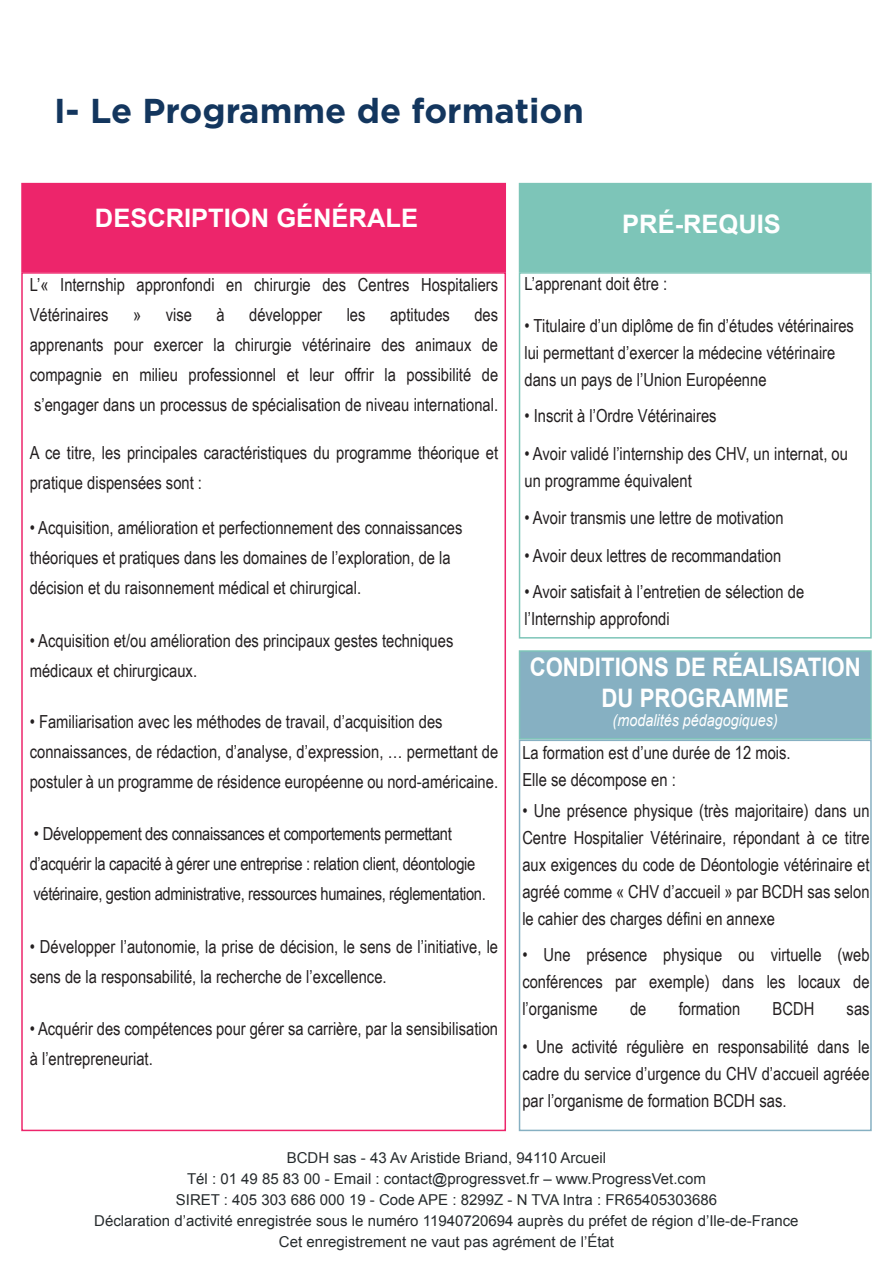
<style>
.page{position:relative;width:893px;height:1263px;background:#fff}
.page>*{position:absolute;margin:0;border:0;box-sizing:border-box;transform-origin:0 0}
.t1{font:700 34.5px "Gotham";color:#13365e}
.t2{font:700 25.5px/30.6px "Arial";color:#fff;text-align:center;scale:.87 1}
.t3{font:700 25.5px "Arial";color:#fff}
.t4{font:18px/27px "Arial Narrow";color:#231f20}
.t5{font:18px "Arial Narrow";letter-spacing:-.02em;color:#231f20}
.t6{font:italic 16.5px "Arial";color:#fff;scale:.87 1}
.t7{font:15px "Arial";color:#262b2d}
</style>
<div class="page">
<div style="left:21px;top:183px;width:485px;height:89px;background:#ed256b"></div>
<div style="left:519px;top:183px;width:353px;height:89px;background:#7dc5b8"></div>
<div style="left:519px;top:272px;width:353px;height:367px;border:2px solid #7dc5b8"></div>
<div style="left:519px;top:650px;width:353px;height:89px;background:#86b0c2;border:2px solid #7dc5b8"></div>
<div style="left:519px;top:739px;width:353px;height:392px;border:2px solid #86b0c2"></div>
<p class="t1" style="left:54px;top:91px;width:531px">I- Le Programme de formation</p>
<p class="t3" style="left:95px;top:201px;width:325px">DESCRIPTION GÉNÉRALE</p>
<p class="t3" style="left:622px;top:207px;width:160px">PRÉ-REQUIS</p>
<p class="t4" style="left:30px;top:271px;width:470px">L’« Internship appronfondi en chirurgie des Centres Hospitaliers</p>
<p class="t4" style="left:30px;top:301px;width:80px">Vétérinaires</p>
<p class="t4" style="left:133px;top:301px;width:60px">» vise</p>
<p class="t4" style="left:216px;top:301px;width:10px">à</p>
<p class="t4" style="left:249px;top:301px;width:75px">développer</p>
<p class="t4" style="left:347px;top:301px;width:20px">les</p>
<p class="t4" style="left:390px;top:301px;width:61px">aptitudes</p>
<p class="t4" style="left:474px;top:301px;width:25px">des</p>
<p class="t4" style="left:30px;top:331px;width:470px">apprenants pour exercer la chirurgie vétérinaire des animaux de</p>
<p class="t4" style="left:30px;top:361px;width:470px">compagnie en milieu professionnel et leur offrir la possibilité de</p>
<p class="t4" style="left:34px;top:391px;width:466px">s’engager dans un processus de spécialisation de niveau international.</p>
<p class="t4" style="left:30px;top:437px;width:470px;line-height:30px">A ce titre, les principales caractéristiques du programme théorique et pratique dispensées sont :</p>
<p class="t4" style="left:30px;top:514px;width:434px">• Acquisition, amélioration et perfectionnement des connaissances</p>
<p class="t4" style="left:30px;top:544px;width:422px">théoriques et pratiques dans les domaines de l’exploration, de la</p>
<p class="t4" style="left:30px;top:574px;width:333px">décision et du raisonnement médical et chirurgical.</p>
<p class="t4" style="left:30px;top:626px;width:425px">• Acquisition et/ou amélioration des principaux gestes techniques</p>
<p class="t4" style="left:30px;top:656px;width:169px">médicaux et chirurgicaux.</p>
<p class="t4" style="left:30px;top:707px;width:414px">• Familiarisation avec les méthodes de travail, d’acquisition des</p>
<p class="t4" style="left:30px;top:736px;width:470px;line-height:30px">connaissances, de rédaction, d’analyse, d’expression, … permettant de postuler à un programme de résidence européenne ou nord-américaine.</p>
<p class="t5" style="left:34px;top:821px;width:419px">• Développement des connaissances et comportements permettant</p>
<p class="t5" style="left:30px;top:851px;width:447px">d’acquérir la capacité à gérer une entreprise : relation client, déontologie</p>
<p class="t5" style="left:34px;top:881px;width:454px">vétérinaire, gestion administrative, ressources humaines, réglementation.</p>
<p class="t4" style="left:30px;top:931px;width:470px;line-height:30px">• Développer l’autonomie, la prise de décision, le sens de l’initiative, le sens de la responsabilité, la recherche de l’excellence.</p>
<p class="t4" style="left:30px;top:1013px;width:470px;line-height:30px">• Acquérir des compétences pour gérer sa carrière, par la sensibilisation à l’entrepreneuriat.</p>
<p class="t4" style="left:524px;top:270px;width:144px">L’apprenant doit être :</p>
<p class="t4" style="left:524px;top:312px;width:331px">• Titulaire d’un diplôme de fin d’études vétérinaires lui permettant d’exercer la médecine vétérinaire dans un pays de l’Union Européenne</p>
<p class="t4" style="left:524px;top:402px;width:194px">• Inscrit à l’Ordre Vétérinaires</p>
<p class="t4" style="left:524px;top:439px;width:325px">• Avoir validé l’internship des CHV, un internat, ou un programme équivalent</p>
<p class="t4" style="left:524px;top:504px;width:261px">• Avoir transmis une lettre de motivation</p>
<p class="t4" style="left:524px;top:541px;width:258px">• Avoir deux lettres de recommandation</p>
<p class="t4" style="left:524px;top:577px;width:281px">• Avoir satisfait à l’entretien de sélection de</p>
<p class="t4" style="left:524px;top:604px;width:147px">l’Internship approfondi</p>
<p class="t2" style="left:530px;top:652px;width:382px">CONDITIONS DE RÉALISATION<br>DU PROGRAMME</p>
<p class="t6" style="left:613px;top:710px;width:191px">(modalités pédagogiques)</p>
<p class="t4" style="left:522px;top:738px;width:270px">La formation est d’une durée de 12 mois.</p>
<p class="t4" style="left:522px;top:765px;width:155px">Elle se décompose en :</p>
<p class="t4" style="left:522px;top:797px;width:349px;text-align:justify">• Une présence physique (très majoritaire) dans un Centre Hospitalier Vétérinaire, répondant à ce titre aux exigences du code de Déontologie vétérinaire et agréé comme « CHV d’accueil » par BCDH sas selon le cahier des charges défini en annexe</p>
<p class="t4" style="left:522px;top:941px;width:349px">• Une présence physique ou virtuelle (web</p>
<p class="t4" style="left:522px;top:968px;width:349px">conférences par exemple) dans les locaux de</p>
<p class="t4" style="left:522px;top:995px;width:77px">l’organisme</p>
<p class="t4" style="left:630px;top:995px;width:18px">de</p>
<p class="t4" style="left:679px;top:995px;width:63px">formation</p>
<p class="t4" style="left:772px;top:995px;width:43px">BCDH</p>
<p class="t4" style="left:847px;top:995px;width:24px">sas</p>
<p class="t4" style="left:522px;top:1032px;width:349px;text-align:justify">• Une activité régulière en responsabilité dans le cadre du service d’urgence du CHV d’accueil agréée par l’organisme de formation BCDH sas.</p>
<p class="t7" style="left:287px;top:1148px;width:321px">BCDH sas - 43 Av Aristide Briand, 94110 Arcueil</p>
<p class="t7" style="left:187px;top:1169px;width:520px">Tél : 01 49 85 83 00 - Email : contact@progressvet.fr – www.ProgressVet.com</p>
<p class="t7" style="left:176px;top:1190px;width:543px">SIRET : 405 303 686 000 19 - Code APE : 8299Z - N TVA Intra : FR65405303686</p>
<p class="t7" style="left:94px;top:1211px;width:706px">Déclaration d’activité enregistrée sous le numéro 11940720694 auprès du préfet de région d’Ile-de-France</p>
<p class="t7" style="left:279px;top:1232px;width:337px">Cet enregistrement ne vaut pas agrément de l’État</p>
</div>
